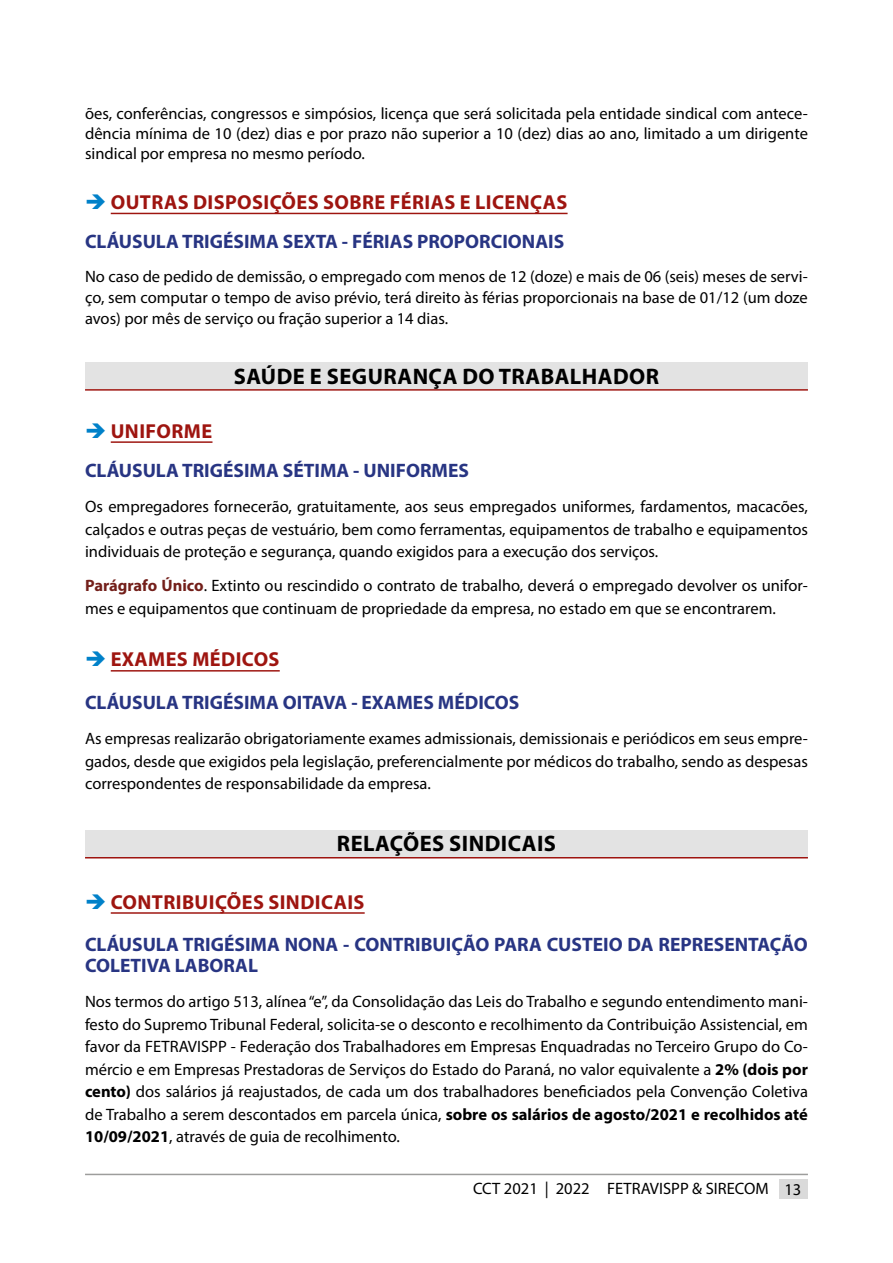
<style>
.page{position:relative;width:893px;height:1263px;background:#fff}
.page>*{position:absolute;margin:0;border:0;box-sizing:border-box;transform-origin:0 0}
.t1{font:700 22.5px "Myriad Pro";letter-spacing:.02em;color:#000}
.t2{font:700 20.25px "Myriad Pro";letter-spacing:.02em;color:#9e1510}
.t3{font:700 19.5px/21.1px "Myriad Pro";color:#283583}
.t4{font:16.5px/22.5px "Myriad Pro";color:#000;text-align:justify}
.s1{font-weight:700;color:#731f1a}
.s2{font-weight:700}
</style>
<div class="page">
<div style="left:779px;top:1179px;width:29px;height:20px;background:#dadada"></div>
<hr style="left:85px;top:1174px;width:723px;height:1px;background:#9d9d9c">
<hr style="left:111px;top:213px;width:457px;height:1px;background:#9e1510">
<div style="left:85px;top:362px;width:723px;height:27px;background:#e3e3e3"></div>
<hr style="left:85px;top:389px;width:723px;height:2px;background:#9e1510">
<hr style="left:111px;top:441px;width:101px;height:2px;background:#9e1510">
<hr style="left:111px;top:670px;width:169px;height:1px;background:#9e1510">
<div style="left:85px;top:830px;width:723px;height:27px;background:#e3e3e3"></div>
<hr style="left:85px;top:857px;width:723px;height:1px;background:#9e1510">
<hr style="left:111px;top:912px;width:254px;height:2px;background:#9e1510">
<p class="t4" style="left:85px;top:103px;width:724px;line-height:20.2px">ões, conferências, congressos e simpósios, licença que será solicitada pela entidade sindical com antece&shy;dência mínima de 10 (dez) dias e por prazo não superior a 10 (dez) dias ao ano, limitado a um dirigente sindical por empresa no mesmo período.</p>
<p class="t2" style="left:111px;top:189px;width:458px">OUTRAS DISPOSIÇÕES SOBRE FÉRIAS E LICENÇAS</p>
<p class="t3" style="left:85px;top:231px;width:481px">CLÁUSULA TRIGÉSIMA SEXTA - FÉRIAS PROPORCIONAIS</p>
<p class="t4" style="left:85px;top:266px;width:724px;line-height:21px">No caso de pedido de demissão, o empregado com menos de 12 (doze) e mais de 06 (seis) meses de servi&shy;ço, sem computar o tempo de aviso prévio, terá direito às férias proporcionais na base de 01/12 (um doze avos) por mês de serviço ou fração superior a 14 dias.</p>
<h1 class="t1" style="left:234px;top:361px;width:427px">SAÚDE E SEGURANÇA DO TRABALHADOR</h1>
<p class="t2" style="left:111px;top:418px;width:103px">UNIFORME</p>
<p class="t3" style="left:85px;top:459px;width:385px">CLÁUSULA TRIGÉSIMA SÉTIMA - UNIFORMES</p>
<p class="t4" style="left:85px;top:495px;width:724px">Os empregadores fornecerão, gratuitamente, aos seus empregados uniformes, fardamentos, macacões, calçados e outras peças de vestuário, bem como ferramentas, equipamentos de trabalho e equipamentos individuais de proteção e segurança, quando exigidos para a execução dos serviços.</p>
<p class="t4" style="left:85px;top:574px;width:724px"><span class="s1">Parágrafo Único</span>. Extinto ou rescindido o contrato de trabalho, deverá o empregado devolver os unifor&shy;mes e equipamentos que continuam de propriedade da empresa, no estado em que se encontrarem.</p>
<p class="t2" style="left:111px;top:646px;width:170px">EXAMES MÉDICOS</p>
<p class="t3" style="left:85px;top:691px;width:436px">CLÁUSULA TRIGÉSIMA OITAVA - EXAMES MÉDICOS</p>
<p class="t4" style="left:85px;top:727px;width:724px">As empresas realizarão obrigatoriamente exames admissionais, demissionais e periódicos em seus empre&shy;gados, desde que exigidos pela legislação, preferencialmente por médicos do trabalho, sendo as despesas correspondentes de responsabilidade da empresa.</p>
<h1 class="t1" style="left:337px;top:829px;width:221px">RELAÇÕES SINDICAIS</h1>
<p class="t2" style="left:111px;top:888px;width:255px">CONTRIBUIÇÕES SINDICAIS</p>
<p class="t3" style="left:85px;top:933px;width:724px">CLÁUSULA TRIGÉSIMA NONA - CONTRIBUIÇÃO PARA CUSTEIO DA REPRESENTAÇÃO<br>COLETIVA LABORAL</p>
<p class="t4" style="left:85px;top:990px;width:724px">Nos termos do artigo 513, alínea “e”, da Consolidação das Leis do Trabalho e segundo entendimento mani&shy;festo do Supremo Tribunal Federal, solicita-se o desconto e recolhimento da Contribuição Assistencial, em favor da FETRAVISPP - Federação dos Trabalhadores em Empresas Enquadradas no Terceiro Grupo do Co&shy;mércio e em Empresas Prestadoras de Serviços do Estado do Paraná, no valor equivalente a <span class="s2">2% (dois por cento)</span> dos salários já reajustados, de cada um dos trabalhadores beneficiados pela Convenção Coletiva de Trabalho a serem descontados em parcela única, <span class="s2">sobre os salários de agosto/2021 e recolhidos até 10/09/2021</span>, através de guia de recolhimento.</p>
<p class="t4" style="left:473px;top:1176px;width:330px">CCT 2021 | 2022 FETRAVISPP &amp; SIRECOM 13</p>
</div>
